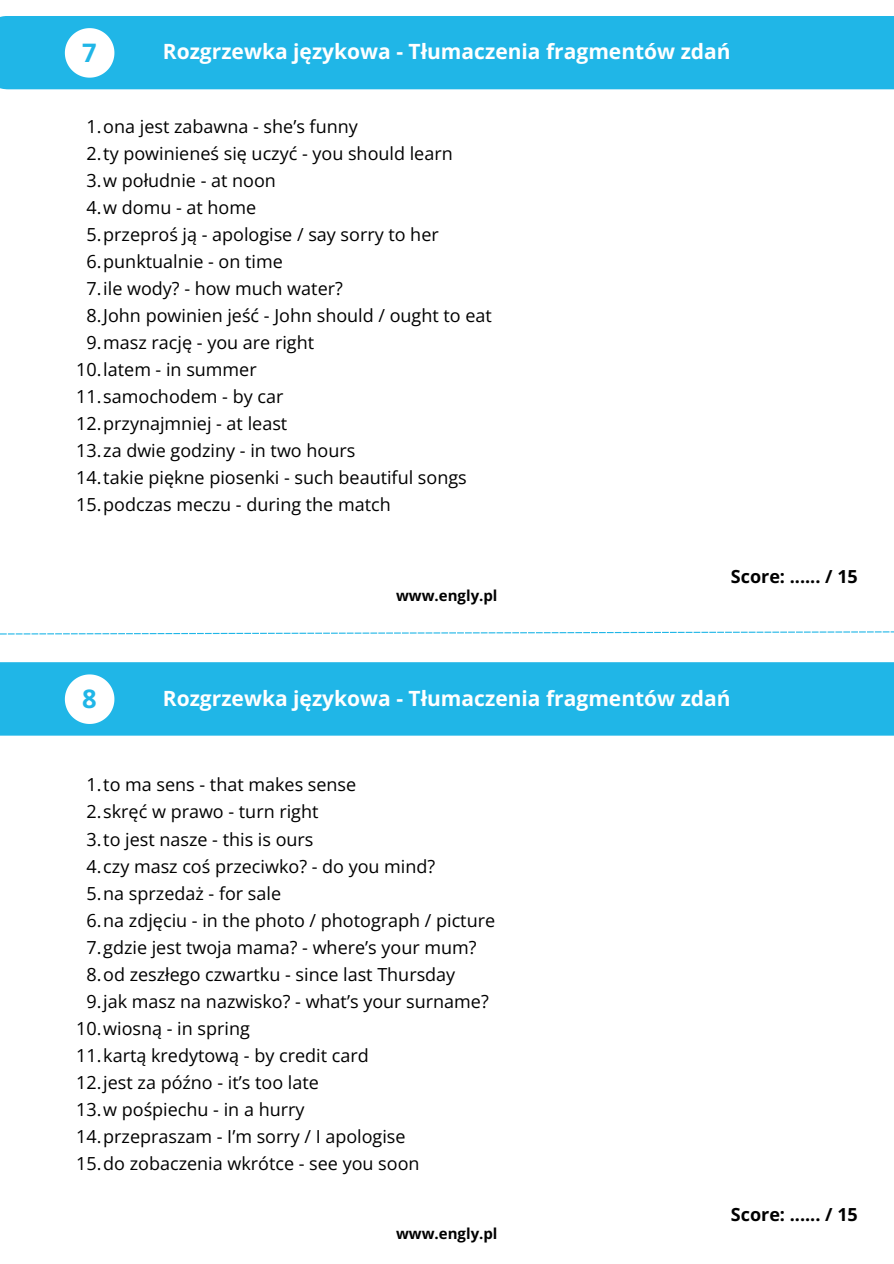
<style>
.page{position:relative;width:894px;height:1264px;background:#fff}
.page>*{position:absolute;margin:0;border:0;box-sizing:border-box;transform-origin:0 0}
.t1{font:700 25.5px "Open Sans";color:#20b6e7}
.t2{font:700 21px "Open Sans";color:#fff}
.t3{font:18px "Open Sans";color:#000}
.t4{font:700 18px "Open Sans";color:#000}
.t5{font:700 15px "Open Sans";color:#000}
</style>
<div class="page">
<div style="left:0;top:16px;width:893px;height:73px;background:#20b6e7"></div>
<div style="left:0;top:662px;width:893px;height:73px;background:#20b6e7"></div>
<svg style="left:0;top:631px;width:893px;height:3px"></svg>
<svg style="left:65px;top:674px;width:49px;height:50px"></svg>
<svg style="left:65px;top:28px;width:49px;height:50px"></svg>
<p class="t1" style="left:82px;top:35px;width:16px">7</p>
<h1 class="t2" style="left:163px;top:37px;width:569px">Rozgrzewka językowa - Tłumaczenia fragmentów zdań</h1>
<p class="t3" style="left:86px;top:114px;width:273px">1.ona jest zabawna - she’s funny</p>
<p class="t3" style="left:86px;top:141px;width:368px">2.ty powinieneś się uczyć - you should learn</p>
<p class="t3" style="left:86px;top:168px;width:191px">3.w południe - at noon</p>
<p class="t3" style="left:86px;top:195px;width:171px">4.w domu - at home</p>
<p class="t3" style="left:86px;top:222px;width:354px">5.przeproś ją - apologise / say sorry to her</p>
<p class="t3" style="left:86px;top:249px;width:198px">6.punktualnie - on time</p>
<p class="t3" style="left:86px;top:276px;width:258px">7.ile wody? - how much water?</p>
<p class="t3" style="left:86px;top:303px;width:407px">8.John powinien jeść - John should / ought to eat</p>
<p class="t3" style="left:86px;top:330px;width:229px">9.masz rację - you are right</p>
<p class="t3" style="left:76px;top:357px;width:182px">10.latem - in summer</p>
<p class="t3" style="left:76px;top:384px;width:209px">11.samochodem - by car</p>
<p class="t3" style="left:76px;top:411px;width:213px">12.przynajmniej - at least</p>
<p class="t3" style="left:76px;top:438px;width:280px">13.za dwie godziny - in two hours</p>
<p class="t3" style="left:76px;top:465px;width:392px">14.takie piękne piosenki - such beautiful songs</p>
<p class="t3" style="left:76px;top:492px;width:316px">15.podczas meczu - during the match</p>
<p class="t5" style="left:396px;top:584px;width:103px">www.engly.pl</p>
<p class="t4" style="left:730px;top:563px;width:128px">Score: ...... / 15</p>
<p class="t1" style="left:82px;top:681px;width:16px">8</p>
<p class="t2" style="left:163px;top:683px;width:569px">Rozgrzewka językowa - Tłumaczenia fragmentów zdań</p>
<h2 class="t3" style="left:86px;top:772px;width:271px">1.to ma sens - that makes sense</h2>
<p class="t3" style="left:86px;top:799px;width:233px">2.skręć w prawo - turn right</p>
<p class="t3" style="left:86px;top:826px;width:228px">3.to jest nasze - this is ours</p>
<h1 class="t3" style="left:86px;top:853px;width:350px">4.czy masz coś przeciwko? - do you mind?</h1>
<p class="t3" style="left:86px;top:880px;width:196px">5.na sprzedaż - for sale</p>
<p class="t3" style="left:86px;top:907px;width:410px">6.na zdjęciu - in the photo / photograph / picture</p>
<p class="t3" style="left:86px;top:934px;width:391px">7.gdzie jest twoja mama? - where’s your mum?</p>
<p class="t3" style="left:86px;top:961px;width:370px">8.od zeszłego czwartku - since last Thursday</p>
<p class="t3" style="left:86px;top:988px;width:404px">9.jak masz na nazwisko? - what’s your surname?</p>
<p class="t3" style="left:76px;top:1015px;width:175px">10.wiosną - in spring</p>
<p class="t3" style="left:76px;top:1042px;width:294px">11.kartą kredytową - by credit card</p>
<p class="t3" style="left:76px;top:1069px;width:244px">12.jest za późno - it’s too late</p>
<p class="t3" style="left:76px;top:1096px;width:230px">13.w pośpiechu - in a hurry</p>
<p class="t3" style="left:76px;top:1123px;width:331px">14.przepraszam - I’m sorry / I apologise</p>
<p class="t3" style="left:76px;top:1150px;width:345px">15.do zobaczenia wkrótce - see you soon</p>
<p class="t5" style="left:396px;top:1222px;width:103px">www.engly.pl</p>
<p class="t4" style="left:730px;top:1201px;width:128px">Score: ...... / 15</p>
</div>
